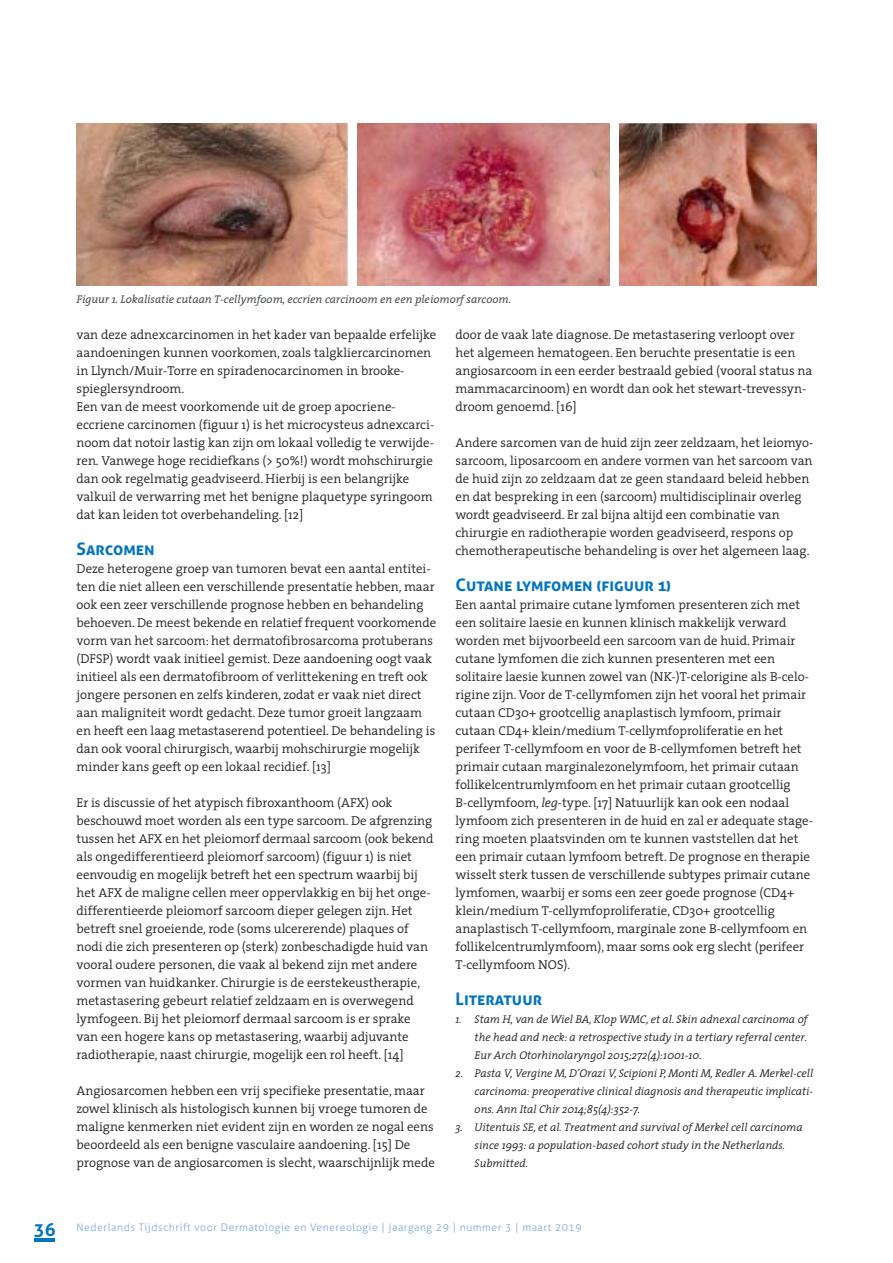
<style>
.page{position:relative;width:893px;height:1263px;background:#fff}
.page>*{position:absolute;margin:0;border:0;box-sizing:border-box;transform-origin:0 0}
.t1{font:700 17.25px "Aller";color:#0075bf}
.t2{font:300 12.9px/18px "The Serif";color:#231f20}
.t3{font:italic 300 11.25px/18px "The Serif";color:#231f20;text-align:justify}
.t4{font:italic 11.25px "The Serif";color:#4d5156}
.t5{font:300 10.5px "Aller";letter-spacing:.05em;color:#7ca9da}
.s1{font-style:italic}
.s2{font-weight:700;font-size:18px;color:#0075bf}
</style>
<div class="page">
<hr style="left:34px;top:1238px;width:21px;height:3px;background:#0075bf">
<img style="left:77px;top:123px;width:739px;height:162px">
<div style="left:349px;top:122px;width:8px;height:164px;background:#fff"></div>
<div style="left:610px;top:122px;width:8px;height:164px;background:#fff"></div>
<p class="t4" style="left:77px;top:295px;width:436px">Figuur 1. Lokalisatie cutaan T-cellymfoom, eccrien carcinoom en een pleiomorf sarcoom.</p>
<p class="t2" style="left:77px;top:327px;width:361px">van deze adnexcarcinomen in het kader van bepaalde erfelijke aandoeningen kunnen voorkomen, zoals talgkliercarcinomen in Llynch/Muir-Torre en spiradenocarcinomen in brooke&shy;spieglersyndroom.<br>Een van de meest voorkomende uit de groep apocriene&shy;eccriene carcinomen (figuur 1) is het microcysteus adnexcarci&shy;noom dat notoir lastig kan zijn om lokaal volledig te verwijde&shy;ren. Vanwege hoge recidiefkans (&gt; 50%!) wordt mohschirurgie dan ook regelmatig geadviseerd. Hierbij is een belangrijke valkuil de verwarring met het benigne plaquetype syringoom dat kan leiden tot overbehandeling. [12]</p>
<h1 class="t1" style="left:77px;top:542px;width:80px">Sarcomen</h1>
<p class="t2" style="left:77px;top:561px;width:361px">Deze heterogene groep van tumoren bevat een aantal entitei&shy;ten die niet alleen een verschillende presentatie hebben, maar ook een zeer verschillende prognose hebben en behandeling behoeven. De meest bekende en relatief frequent voorkomende vorm van het sarcoom: het dermatofibrosarcoma protuberans (DFSP) wordt vaak initieel gemist. Deze aandoening oogt vaak initieel als een dermatofibroom of verlittekening en treft ook jongere personen en zelfs kinderen, zodat er vaak niet direct aan maligniteit wordt gedacht. Deze tumor groeit langzaam en heeft een laag metastaserend potentieel. De behandeling is dan ook vooral chirurgisch, waarbij mohschirurgie mogelijk minder kans geeft op een lokaal recidief. [13]</p>
<p class="t2" style="left:77px;top:795px;width:358px">Er is discussie of het atypisch fibroxanthoom (AFX) ook beschouwd moet worden als een type sarcoom. De afgrenzing tussen het AFX en het pleiomorf dermaal sarcoom (ook bekend als ongedifferentieerd pleiomorf sarcoom) (figuur 1) is niet eenvoudig en mogelijk betreft het een spectrum waarbij bij het AFX de maligne cellen meer oppervlakkig en bij het onge&shy;differentieerde pleiomorf sarcoom dieper gelegen zijn. Het betreft snel groeiende, rode (soms ulcererende) plaques of nodi die zich presenteren op (sterk) zonbeschadigde huid van vooral oudere personen, die vaak al bekend zijn met andere vormen van huidkanker. Chirurgie is de eerstekeustherapie, metastasering gebeurt relatief zeldzaam en is overwegend lymfogeen. Bij het pleiomorf dermaal sarcoom is er sprake van een hogere kans op metastasering, waarbij adjuvante radiotherapie, naast chirurgie, mogelijk een rol heeft. [14]</p>
<p class="t2" style="left:77px;top:1083px;width:360px">Angiosarcomen hebben een vrij specifieke presentatie, maar zowel klinisch als histologisch kunnen bij vroege tumoren de maligne kenmerken niet evident zijn en worden ze nogal eens beoordeeld als een benigne vasculaire aandoening. [15] De prognose van de angiosarcomen is slecht, waarschijnlijk mede</p>
<p class="t2" style="left:455px;top:327px;width:358px">door de vaak late diagnose. De metastasering verloopt over het algemeen hematogeen. Een beruchte presentatie is een angiosarcoom in een eerder bestraald gebied (vooral status na mammacarcinoom) en wordt dan ook het stewart-trevessyn&shy;droom genoemd. [16]</p>
<p class="t2" style="left:455px;top:435px;width:359px">Andere sarcomen van de huid zijn zeer zeldzaam, het leiomyo&shy;sarcoom, liposarcoom en andere vormen van het sarcoom van de huid zijn zo zeldzaam dat ze geen standaard beleid hebben en dat bespreking in een (sarcoom) multidisciplinair overleg wordt geadviseerd. Er zal bijna altijd een combinatie van chirurgie en radiotherapie worden geadviseerd, respons op chemotherapeutische behandeling is over het algemeen laag.</p>
<h1 class="t1" style="left:455px;top:578px;width:217px">Cutane lymfomen (figuur 1)</h1>
<p class="t2" style="left:455px;top:597px;width:359px">Een aantal primaire cutane lymfomen presenteren zich met een solitaire laesie en kunnen klinisch makkelijk verward worden met bijvoorbeeld een sarcoom van de huid. Primair cutane lymfomen die zich kunnen presenteren met een solitaire laesie kunnen zowel van (NK-)T-celorigine als B-celo&shy;rigine zijn. Voor de T-cellymfomen zijn het vooral het primair cutaan CD30+ grootcellig anaplastisch lymfoom, primair cutaan CD4+ klein/medium T-cellymfoproliferatie en het perifeer T-cellymfoom en voor de B-cellymfomen betreft het primair cutaan marginalezonelymfoom, het primair cutaan follikelcentrumlymfoom en het primair cutaan grootcellig B-cellymfoom, <span class="s1">leg</span>-type. [17] Natuurlijk kan ook een nodaal lymfoom zich presenteren in de huid en zal er adequate stage&shy;ring moeten plaatsvinden om te kunnen vaststellen dat het een primair cutaan lymfoom betreft. De prognose en therapie wisselt sterk tussen de verschillende subtypes primair cutane lymfomen, waarbij er soms een zeer goede prognose (CD4+ klein/medium T-cellymfoproliferatie, CD30+ grootcellig anaplastisch T-cellymfoom, marginale zone B-cellymfoom en follikelcentrumlymfoom), maar soms ook erg slecht (perifeer T-cellymfoom NOS).</p>
<h1 class="t1" style="left:455px;top:992px;width:88px">Literatuur</h1>
<p class="t3" style="left:475px;top:1011px;width:334px;text-indent:-19px">1. Stam H, van de Wiel BA, Klop WMC, et al. Skin adnexal carcinoma of the head and neck: a retrospective study in a tertiary referral center.<br>Eur Arch Otorhinolaryngol 2015;272(4):1001-10.</p>
<p class="t3" style="left:475px;top:1065px;width:340px;text-indent:-19px">2. Pasta V, Vergine M, D’Orazi V, Scipioni P, Monti M, Redler A. Merkel-cell carcinoma: preoperative clinical diagnosis and therapeutic implicati&shy;ons. Ann Ital Chir 2014;85(4):352-7.</p>
<p class="t3" style="left:475px;top:1119px;width:330px;text-align:left;text-indent:-19px">3. Uitentuis SE, et al. Treatment and survival of Merkel cell carcinoma since 1993: a population-based cohort study in the Netherlands.<br>Submitted.</p>
<p class="t5" style="left:34px;top:1223px;width:549px"><span class="s2">36</span> Nederlands Tijdschrift voor Dermatologie en Venereologie | jaargang 29 | nummer 3 | maart 2019</p>
</div>
